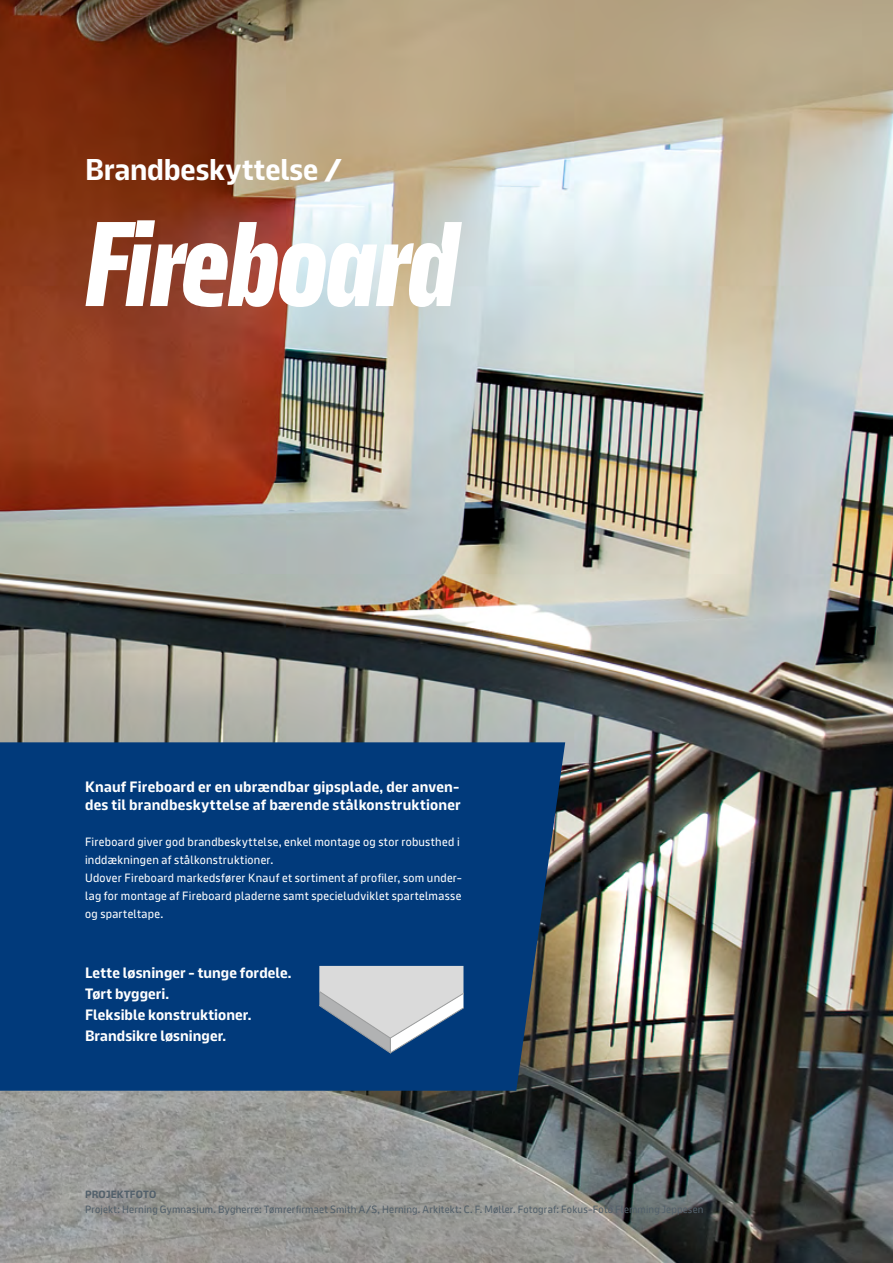
<style>
.page{position:relative;width:893px;height:1263px;background:#fff}
.page>*{position:absolute;margin:0;border:0;box-sizing:border-box;transform-origin:0 0}
.t1{font:700 120px "Knauf Head";letter-spacing:-.005em;color:#fff}
.t2{font:700 30px "Knauf";letter-spacing:-.005em;color:#fff}
.t3{font:700 15px/21px "Knauf";letter-spacing:.01em;color:#fff}
.t4{font:12px/18px "Knauf";letter-spacing:.025em;color:#fff}
.t5{font:10.5px "Knauf";letter-spacing:.02em;color:#52606b}
.t6{font:700 10.5px "Knauf";letter-spacing:.015em;color:#52606b}
</style>
<div class="page">
<img style="left:0;top:0;width:893px;height:1263px">
<div style="left:0;top:742px;width:565px;height:349px;background:#013a7b"></div>
<svg style="left:319px;top:966px;width:144px;height:87px;background:#9eaebf"></svg>
<h2 class="t2" style="left:85px;top:153px;width:259px">Brandbeskyttelse /</h2>
<h1 class="t1" style="left:85px;top:202px;width:375px">Fireboard</h1>
<p class="t3" style="left:85px;top:778px;width:377px;line-height:18px">Knauf Fireboard er en ubrændbar gipsplade, der anven&shy;des til brandbeskyttelse af bærende stålkonstruktioner</p>
<p class="t4" style="left:85px;top:833px;width:378px">Fireboard giver god brandbeskyttelse, enkel montage og stor robusthed i inddækningen af stålkonstruktioner.<br>Udover Fireboard markedsfører Knauf et sortiment af profiler, som under&shy;lag for montage af Fireboard pladerne samt specieludviklet spartelmasse og sparteltape.</p>
<p class="t3" style="left:85px;top:962px;width:208px">Lette løsninger - tunge fordele.<br>Tørt byggeri.<br>Fleksible konstruktioner.<br>Brandsikre løsninger.</p>
<p class="t6" style="left:85px;top:1188px;width:73px">PROJEKTFOTO</p>
<p class="t5" style="left:85px;top:1203px;width:620px">Projekt: Herning Gymnasium. Bygherre: Tømrerfirmaet Smith A/S, Herning. Arkitekt: C. F. Møller. Fotograf: Fokus-Foto Flemming Jeppesen</p>
</div>
